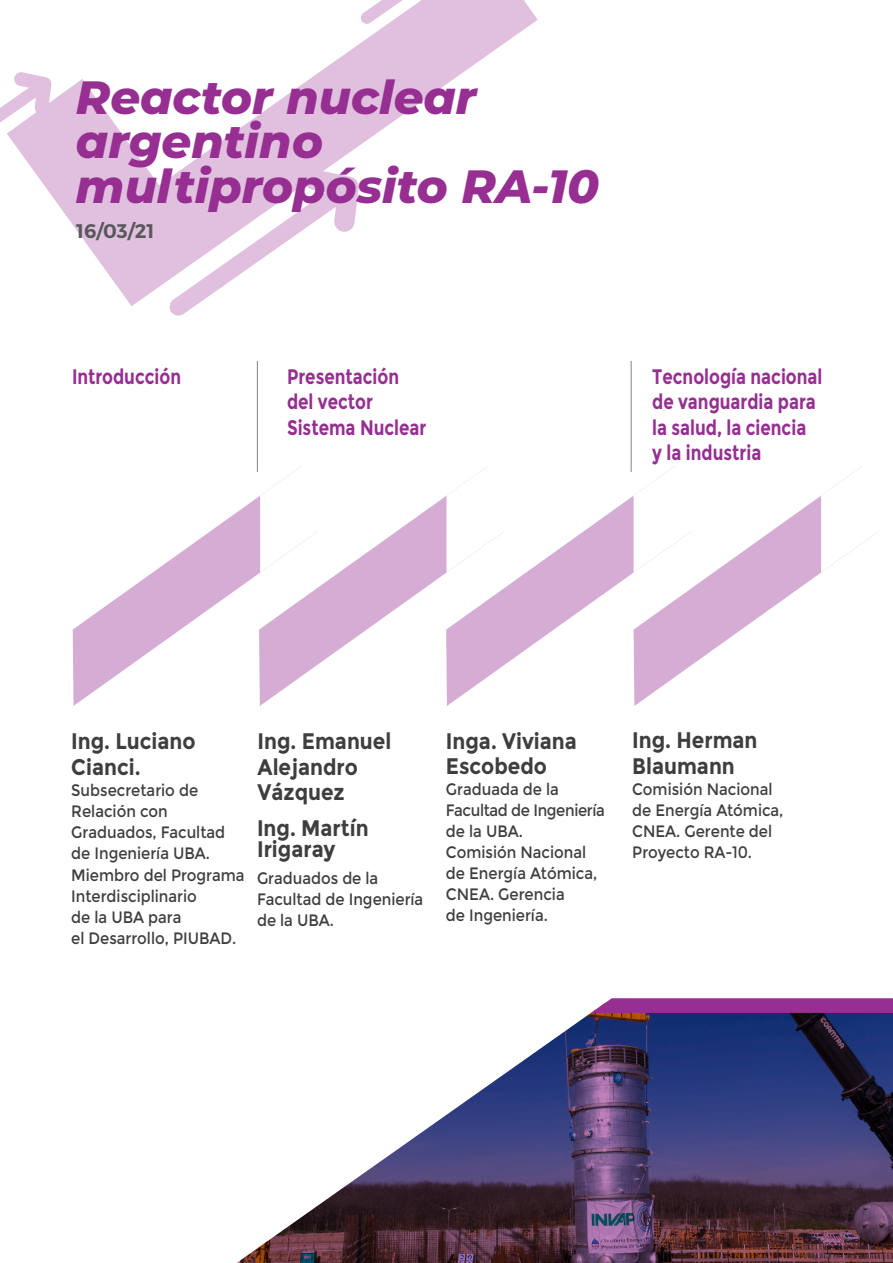
<style>
.page{position:relative;width:893px;height:1263px;background:#fff}
.page>*{position:absolute;margin:0;border:0;box-sizing:border-box;transform-origin:0 0}
.t1{font:italic 800 46.65px/44.4px "Montserrat";color:#972e92}
.t2{font:700 22.5px/25.5px "Montserrat";color:#3e3e3f;scale:.9 1}
.t3{font:700 21px/25.2px "Montserrat";color:#972e92;scale:.8 1}
.t4{font:600 19.65px "Montserrat";color:#57585a}
.t5{font:16.5px/21px "Montserrat";color:#3e3e3f;scale:.9 1}
</style>
<div class="page">
<svg style="left:0;top:0;width:538px;height:316px"></svg>
<svg style="left:237px;top:1013px;width:656px;height:250px"></svg>
<svg style="left:591px;top:998px;width:302px;height:15px;background:#9b3897"></svg>
<svg style="left:73px;top:466px;width:186px;height:240px"></svg>
<svg style="left:259px;top:496px;width:187px;height:210px"></svg>
<svg style="left:446px;top:573px;width:188px;height:133px"></svg>
<svg style="left:634px;top:573px;width:186px;height:133px"></svg>
<svg style="left:260px;top:402px;width:619px;height:171px"></svg>
<hr style="left:257px;top:361px;width:1px;height:111px;background:#808285">
<hr style="left:631px;top:361px;width:1px;height:111px;background:#808285">
<h1 class="t1" style="left:76px;top:73px;width:525px">Reactor nuclear argentino multipropósito RA-10</h1>
<p class="t4" style="left:76px;top:218px;width:80px">16/03/21</p>
<p class="t3" style="left:72px;top:364px;width:138px">Introducción</p>
<p class="t3" style="left:287px;top:364px;width:176px">Presentación del vector<br>Sistema Nuclear</p>
<p class="t3" style="left:652px;top:364px;width:214px">Tecnología nacional de vanguardia para la salud, la ciencia<br>y la industria</p>
<h2 class="t2" style="left:71px;top:729px;width:140px">Ing. Luciano<br>Cianci.</h2>
<p class="t5" style="left:71px;top:780px;width:194px">Subsecretario de<br>Relación con<br>Graduados, Facultad de Ingeniería UBA.<br>Miembro del Programa<br>Interdisciplinario<br>de la UBA para<br>el Desarrollo, PIUBAD.</p>
<h2 class="t2" style="left:258px;top:729px;width:150px">Ing. Emanuel<br>Alejandro<br>Vázquez</h2>
<h2 class="t2" style="left:257px;top:817px;width:125px;line-height:21px">Ing. Martín<br>Irigaray</h2>
<p class="t5" style="left:257px;top:867px;width:186px">Graduados de la<br>Facultad de Ingeniería de la UBA.</p>
<h2 class="t2" style="left:446px;top:728px;width:147px">Inga. Viviana<br>Escobedo</h2>
<p class="t5" style="left:446px;top:779px;width:178px">Graduada de la<br>Facultad de Ingeniería de la UBA.<br>Comisión Nacional de Energía Atómica,<br>CNEA. Gerencia<br>de Ingeniería.</p>
<h2 class="t2" style="left:632px;top:728px;width:141px">Ing. Herman<br>Blaumann</h2>
<p class="t5" style="left:632px;top:779px;width:170px">Comisión Nacional de Energía Atómica,<br>CNEA. Gerente del<br>Proyecto RA-10.</p>
</div>
